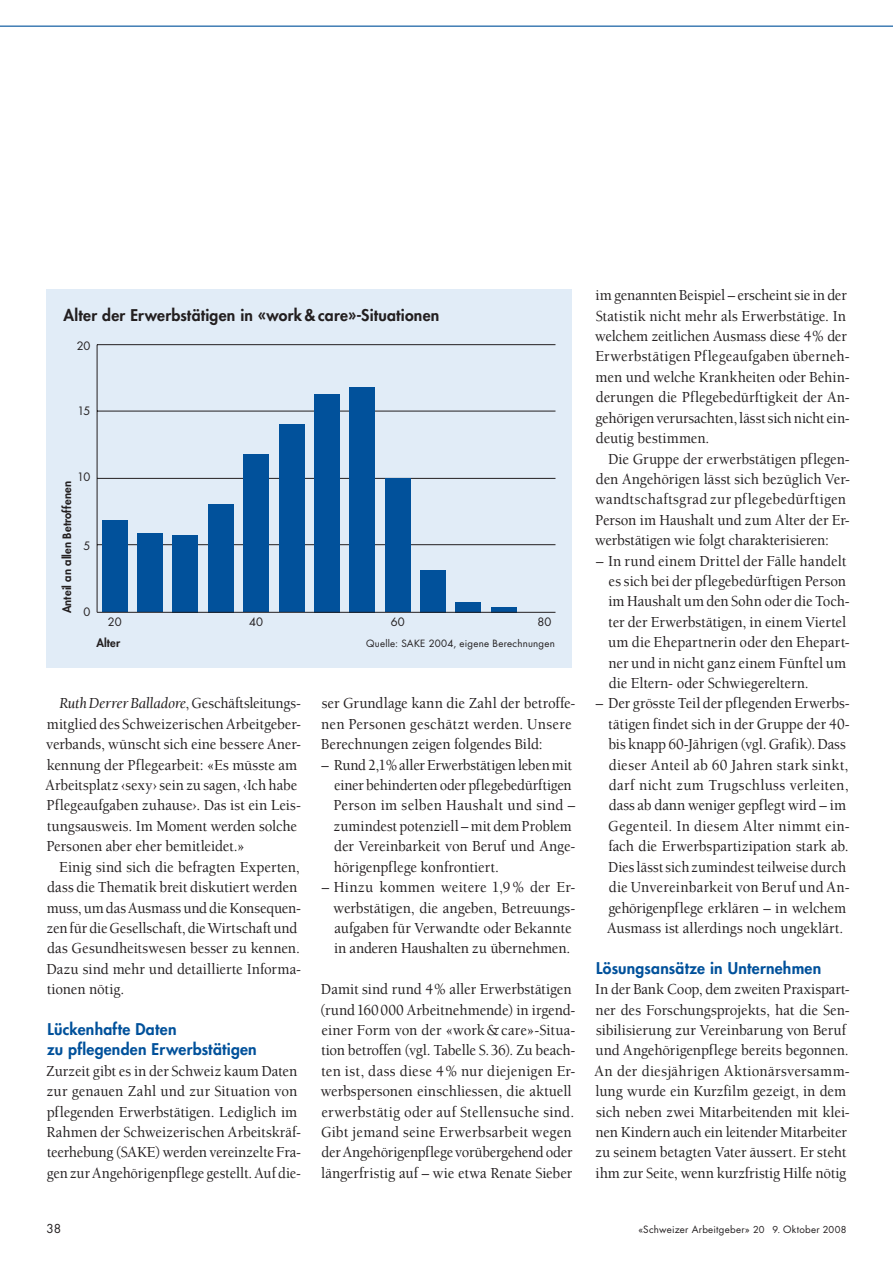
<style>
.page{position:relative;width:893px;height:1263px;background:#fff}
.page>*{position:absolute;margin:0;border:0;box-sizing:border-box;transform-origin:0 0}
.t1{font:500 15.75px/20.4px "Berkeley Std";letter-spacing:-.005em;color:#231f20;scale:.94 1}
.t2{font:500 15.75px/20.4px "Berkeley Std";letter-spacing:-.005em;color:#231f20;scale:.93 1}
.t3{font:800 15.75px/20.4px "Futura Std";letter-spacing:.015em;color:#01519b}
.t4{font:800 15.75px "Futura Std";letter-spacing:.015em;color:#231f20}
.t5{font:12px "Futura Std";color:#231f20}
.t6{font:800 11.25px "Futura Std";letter-spacing:.015em;color:#231f20}
.t7{font:11.25px "Futura Std";letter-spacing:-.01em;color:#231f20}
.t8{font:9.75px "Futura Std";letter-spacing:.025em;color:#231f20}
.s1{font-weight:400;font-style:italic}
.s2{font-size:9.3px}
</style>
<div class="page">
<hr style="left:0;top:26px;width:892px;height:1px;background:#01519b">
<div style="left:47px;top:289px;width:525px;height:379px;background:#e1ecf7"></div>
<hr style="left:97px;top:345px;width:1px;height:267px;background:#231f20">
<hr style="left:97px;top:544px;width:458px;height:1px;background:#231f20">
<hr style="left:97px;top:478px;width:458px;height:1px;background:#231f20">
<hr style="left:97px;top:411px;width:458px;height:1px;background:#231f20">
<hr style="left:97px;top:344px;width:458px;height:1px;background:#231f20">
<div style="left:102px;top:520px;width:25px;height:92px;background:#01519b"></div>
<div style="left:137px;top:533px;width:26px;height:79px;background:#01519b"></div>
<div style="left:173px;top:535px;width:25px;height:77px;background:#01519b"></div>
<div style="left:208px;top:504px;width:25px;height:108px;background:#01519b"></div>
<div style="left:243px;top:455px;width:26px;height:157px;background:#01519b"></div>
<div style="left:279px;top:424px;width:25px;height:188px;background:#01519b"></div>
<div style="left:314px;top:394px;width:25px;height:218px;background:#01519b"></div>
<div style="left:349px;top:387px;width:26px;height:225px;background:#01519b"></div>
<div style="left:385px;top:478px;width:25px;height:134px;background:#01519b"></div>
<div style="left:420px;top:570px;width:25px;height:42px;background:#01519b"></div>
<div style="left:455px;top:602px;width:26px;height:10px;background:#01519b"></div>
<div style="left:491px;top:607px;width:25px;height:5px;background:#01519b"></div>
<hr style="left:97px;top:612px;width:458px;height:1px;background:#231f20">
<p class="t4" style="left:64px;top:307px;width:377px">Alter der Erwerbstätigen in «work &amp; care»-Situationen</p>
<p class="t7" style="left:77px;top:340px;width:15px">20</p>
<p class="t7" style="left:77px;top:404px;width:15px">15</p>
<p class="t7" style="left:77px;top:471px;width:15px">10</p>
<p class="t6" style="left:62px;top:613px;width:134px;rotate:-90deg">Anteil an allen Betroffenen</p>
<p class="t7" style="left:83px;top:539px;width:8px">5</p>
<p class="t7" style="left:83px;top:606px;width:8px">0</p>
<p class="t7" style="left:108px;top:616px;width:15px">20</p>
<p class="t7" style="left:249px;top:616px;width:15px">40</p>
<p class="t7" style="left:390px;top:616px;width:15px">60</p>
<p class="t7" style="left:537px;top:616px;width:15px">80</p>
<p class="t6" style="left:96px;top:638px;width:25px">Alter</p>
<p class="t8" style="left:366px;top:639px;width:190px">Quelle: SAKE 2004, eigene Berechnungen</p>
<p class="t2" style="left:46px;top:694px;width:276px;text-indent:14px"><span class="s1">Ruth Derrer Balladore</span>, Geschäftsleitungs&shy;mitglied des Schweizerischen Arbeitgeber&shy;verbands, wünscht sich eine bessere Aner&shy;kennung der Pflegearbeit: «Es müsste am Arbeitsplatz ‹sexy› sein zu sagen, ‹Ich habe Pflegeaufgaben zuhause›. Das ist ein Leis&shy;tungsausweis. Im Moment werden solche Personen aber eher bemitleidet.»</p>
<p class="t1" style="left:47px;top:858px;width:272px;text-indent:13px">Einig sind sich die befragten Experten, dass die Thematik breit diskutiert werden muss, um das Ausmass und die Konsequen&shy;zen für die Gesellschaft, die Wirtschaft und das Gesundheitswesen besser zu kennen.<br>Dazu sind mehr und detaillierte Informa&shy;tionen nötig.</p>
<p class="t3" style="left:47px;top:1020px;width:211px">Lückenhafte Daten<br>zu pflegenden Erwerbstätigen</p>
<p class="t1" style="left:46px;top:1062px;width:272px">Zurzeit gibt es in der Schweiz kaum Daten zur genauen Zahl und zur Situation von pflegenden Erwerbstätigen. Lediglich im Rahmen der Schweizerischen Arbeitskräf&shy;teerhebung (SAKE) werden vereinzelte Fra&shy;gen zur Angehörigenpflege gestellt. Auf die-</p>
<p class="t1" style="left:321px;top:694px;width:272px">ser Grundlage kann die Zahl der betroffe&shy;nen Personen geschätzt werden. Unsere<br>Be rechnungen zeigen folgendes Bild:</p>
<p class="t2" style="left:333px;top:756px;width:261px;text-indent:-12px">– Rund 2,1 % aller Erwerbstätigen leben mit einer behinderten oder pflegebedürfti gen Person im selben Haushalt und sind – zumindest potenziell – mit dem Problem der Vereinbarkeit von Beruf und Ange&shy;hörigenpflege konfrontiert.</p>
<p class="t1" style="left:333px;top:878px;width:259px;text-indent:-12px">– Hinzu kommen weitere 1,9 % der Er&shy;werbstätigen, die angeben, Betreuungs&shy;aufgaben für Verwandte oder Bekannte in anderen Haushalten zu übernehmen.</p>
<p class="t1" style="left:320px;top:980px;width:273px">Damit sind rund 4 % aller Erwerbstätigen (rund 160 000 Arbeitnehmende) in irgend&shy;einer Form von der «work &amp; care»-Situa&shy;tion betroffen (vgl. Tabelle S. 36). Zu beach&shy;ten ist, dass diese 4 % nur diejenigen Er&shy;werbspersonen einschliessen, die aktuell erwerbstätig oder auf Stellensuche sind.<br>Gibt jemand seine Erwerbsarbeit wegen der Angehörigenpflege vorübergehend oder längerfristig auf – wie etwa Renate Sieber</p>
<p class="t1" style="left:595px;top:286px;width:272px">im genannten Beispiel – erscheint sie in der Statistik nicht mehr als Erwerbstätige. In welchem zeitlichen Ausmass diese 4 % der Erwerbstätigen Pflegeaufgaben überneh&shy;men und welche Krankheiten oder Behin&shy;derungen die Pflegebedürftigkeit der An&shy;gehörigen verursachten, lässt sich nicht ein&shy;deutig bestimmen.</p>
<p class="t1" style="left:595px;top:450px;width:272px;text-indent:13px">Die Gruppe der erwerbstätigen pflegen&shy;den Angehörigen lässt sich bezüglich Ver&shy;wandtschaftsgrad zur pflegebedürftigen Per son im Haushalt und zum Alter der Er&shy;werbstätigen wie folgt charakterisieren:</p>
<p class="t1" style="left:608px;top:552px;width:258px;text-indent:-12px">– In rund einem Drittel der Fälle handelt es sich bei der pflegebedürftigen Person im Haushalt um den Sohn oder die Toch&shy;ter der Erwerbstätigen, in einem Viertel um die Ehepartnerin oder den Ehepart&shy;ner und in nicht ganz einem Fünftel um die Eltern- oder Schwiegereltern.</p>
<p class="t1" style="left:607px;top:694px;width:260px;text-indent:-11px">– Der grösste Teil der pflegenden Erwerbs&shy;tätigen findet sich in der Gruppe der 40- bis knapp 60-Jährigen (vgl. Grafik). Dass dieser Anteil ab 60 Jahren stark sinkt, darf nicht zum Trugschluss verlei ten, dass ab dann weniger gepflegt wird – im Gegenteil. In diesem Alter nimmt ein&shy;fach die Erwerbspartizipation stark ab.<br>Dies lässt sich zumindest teilweise durch die Unvereinbarkeit von Beruf und An&shy;gehörigen pflege erklären – in welchem Ausmass ist allerdings noch ungeklärt.</p>
<p class="t3" style="left:596px;top:959px;width:226px">Lösungsansätze in Unternehmen</p>
<p class="t1" style="left:594px;top:980px;width:273px">In der Bank Coop, dem zweiten Praxispart&shy;ner des Forschungsprojekts, hat die Sen&shy;sibilisierung zur Vereinbarung von Beruf und Angehörigenpflege bereits begonnen.<br>An der diesjährigen Aktionärsversamm&shy;lung wurde ein Kurzfilm gezeigt, in dem sich neben zwei Mitarbeitenden mit klei&shy;nen Kindern auch ein leitender Mitarbeiter zu seinem betagten Vater äussert. Er steht ihm zur Seite, wenn kurzfristig Hilfe nötig</p>
<p class="t5" style="left:47px;top:1223px;width:16px">38</p>
<p class="t8" style="left:638px;top:1225px;width:209px">«Schweizer Arbeitgeber» <span class="s2">20 9.</span> Oktober <span class="s2">2008</span></p>
</div>
